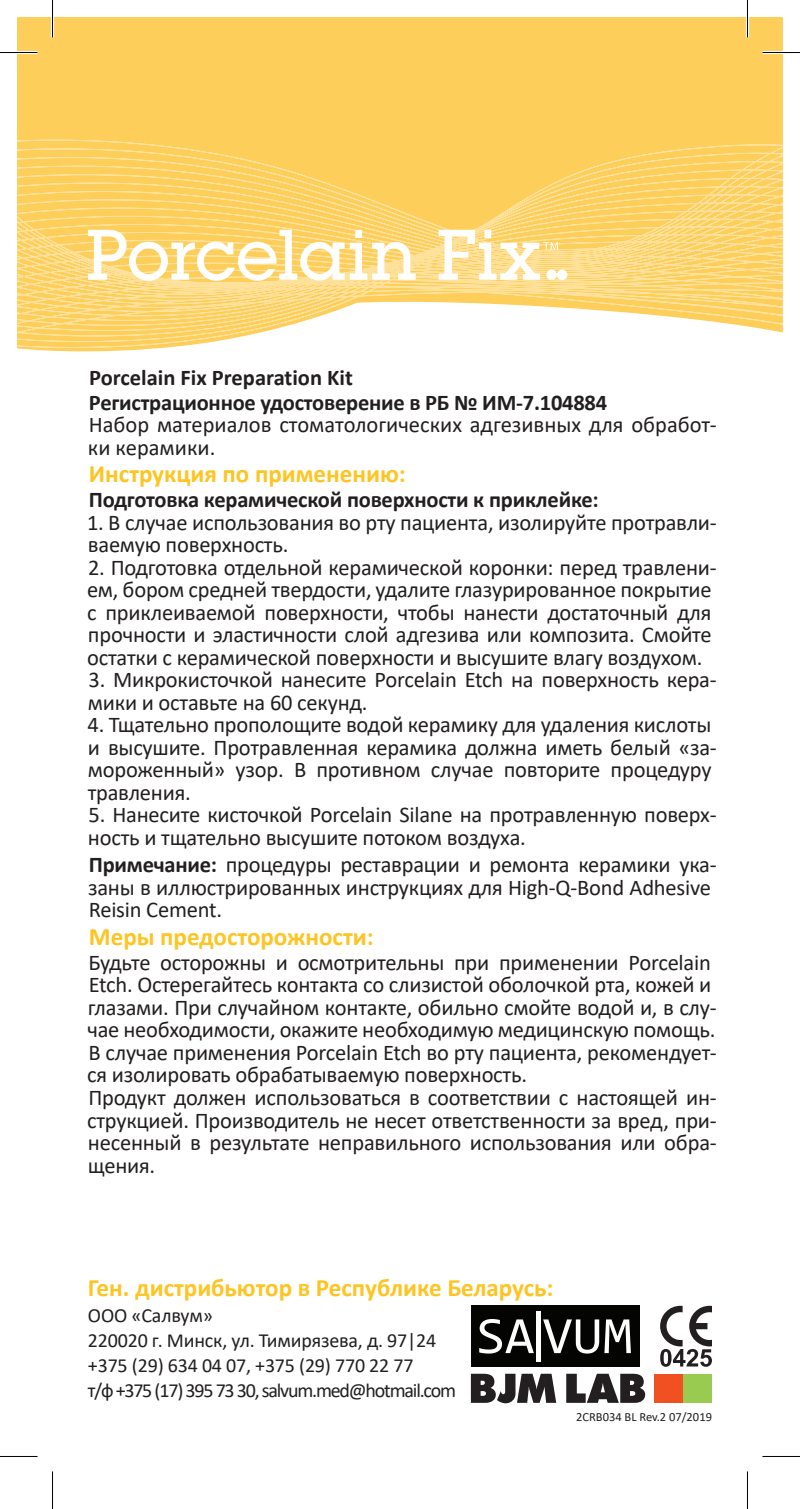
<style>
.page{position:relative;width:800px;height:1509px;background:#fff}
.page>*{position:absolute;margin:0;border:0;box-sizing:border-box;transform-origin:0 0}
.t1{font:700 25px "Calibri";color:#fec422}
.t2{font:22.5px/22.5px "Calibri";letter-spacing:-.01em;color:#231f20}
.t3{font:700 22.5px/25px "Calibri";letter-spacing:-.01em;color:#231f20}
.t4{font:20px/25px "Calibri";letter-spacing:-.01em;color:#231f20}
.t5{font:12.5px "Calibri";color:#231f20}
.s1{font-weight:700}
</style>
<div class="page">
<div style="left:17px;top:17px;width:765px;height:335px;background:#fece5a"></div>
<svg style="left:17px;top:342px;width:765px;height:6px"></svg>
<svg style="left:17px;top:337px;width:765px;height:5px"></svg>
<div style="left:17px;top:139px;width:765px;height:9px;background:#fece5a"></div>
<svg style="left:17px;top:148px;width:765px;height:9px;background:#fecf5f"></svg>
<svg style="left:17px;top:157px;width:765px;height:8px;background:#fed061"></svg>
<svg style="left:17px;top:165px;width:765px;height:9px;background:#fed062"></svg>
<svg style="left:17px;top:174px;width:765px;height:8px;background:#fed064"></svg>
<svg style="left:17px;top:182px;width:765px;height:9px;background:#fed165"></svg>
<svg style="left:17px;top:191px;width:765px;height:8px;background:#fed166"></svg>
<svg style="left:17px;top:199px;width:765px;height:2px;background:#fed269"></svg>
<svg style="left:17px;top:201px;width:765px;height:6px;background:#fed267"></svg>
<svg style="left:17px;top:207px;width:765px;height:130px"></svg>
<div style="left:557px;top:269px;width:10px;height:11px;background:#fff;border-radius:50%"></div>
<div style="left:546px;top:269px;width:10px;height:11px;background:#fff;border-radius:50%"></div>
<div style="left:654px;top:1373px;width:29px;height:29px;background:#f15122"></div>
<div style="left:683px;top:1373px;width:29px;height:29px;background:#99cb50"></div>
<svg style="left:471px;top:1373px;width:85px;height:30px"></svg>
<svg style="left:566px;top:1373px;width:79px;height:29px"></svg>
<div style="left:471px;top:1305px;width:168px;height:61px;background:#040503"></div>
<svg style="left:479px;top:1319px;width:55px;height:34px"></svg>
<svg style="left:543px;top:1319px;width:88px;height:34px"></svg>
<div style="left:536px;top:1310px;width:5px;height:50px;background:#fff"></div>
<svg style="left:660px;top:1305px;width:52px;height:61px"></svg>
<hr style="left:0;top:51px;width:38px;height:3px;background:#fff">
<hr style="left:762px;top:51px;width:37px;height:3px;background:#fff">
<hr style="left:51px;top:0;width:3px;height:38px;background:#fff">
<svg style="left:745px;top:17px;width:4px;height:21px"></svg>
<hr style="left:0;top:52px;width:38px;height:1px;background:#000">
<hr style="left:762px;top:52px;width:37px;height:1px;background:#000">
<hr style="left:0;top:1455px;width:38px;height:1px;background:#000">
<hr style="left:762px;top:1455px;width:37px;height:1px;background:#000">
<hr style="left:52px;top:0;width:1px;height:38px;background:#000">
<hr style="left:52px;top:1471px;width:1px;height:37px;background:#000">
<hr style="left:747px;top:0;width:1px;height:38px;background:#000">
<hr style="left:747px;top:1471px;width:1px;height:37px;background:#000">
<p class="t3" style="left:89px;top:364px;width:520px">Porcelain Fix Preparation Kit<br>Регистрационное удостоверение в РБ № ИМ-7.104884</p>
<p class="t2" style="left:88px;top:413px;width:630px">Набор материалов стоматологических адгезивных для обработ&shy;ки керамики.</p>
<p class="t1" style="left:89px;top:456px;width:318px">Инструкция по применению:</p>
<p class="t3" style="left:89px;top:487px;width:511px">Подготовка керамической поверхности к приклейке:</p>
<p class="t2" style="left:87px;top:510px;width:631px">1. В случае использования во рту пациента, изолируйте протравли&shy;ваемую поверхность.</p>
<p class="t2" style="left:87px;top:555px;width:631px">2. Подготовка отдельной керамической коронки: перед травлени&shy;ем, бором средней твердости, удалите глазурированное покрытие с приклеиваемой поверхности, чтобы нанести достаточный для прочности и эластичности слой адгезива или композита. Смойте остатки с керамической поверхности и высушите влагу воздухом.</p>
<p class="t2" style="left:88px;top:668px;width:630px">3. Микрокисточкой нанесите Porcelain Etch на поверхность кера&shy;мики и оставьте на 60 секунд.</p>
<p class="t2" style="left:88px;top:713px;width:630px">4. Тщательно прополощите водой керамику для удаления кислоты и высушите. Протравленная керамика должна иметь белый «за&shy;мороженный» узор. В противном случае повторите процедуру травления.</p>
<p class="t2" style="left:88px;top:803px;width:630px">5. Нанесите кисточкой Porcelain Silane на протравленную поверх&shy;ность и тщательно высушите потоком воздуха.</p>
<p class="t2" style="left:88px;top:853px;width:630px"><span class="s1">Примечание:</span> процедуры реставрации и ремонта керамики ука&shy;заны в иллюстрированных инструкциях для High-Q-Bond Adhesive<br>Reisin Cement.</p>
<p class="t1" style="left:89px;top:918px;width:286px">Меры предосторожности:</p>
<p class="t2" style="left:87px;top:950px;width:631px">Будьте осторожны и осмотрительны при применении Porcelain Etch. Остерегайтесь контакта со слизистой оболочкой рта, кожей и глазами. При случайном контакте, обильно смойте водой и, в слу&shy;чае необходимости, окажите необходимую медицинскую помощь.<br>В случае применения Porcelain Etch во рту пациента, рекомендует&shy;ся изолировать обрабатываемую поверхность.<br>Продукт должен использоваться в соответствии с настоящей ин&shy;струкцией. Производитель не несет ответственности за вред, при&shy;несенный в результате неправильного использования или обра&shy;щения.</p>
<p class="t1" style="left:88px;top:1269px;width:467px">Ген. дистрибьютор в Республике Беларусь:</p>
<p class="t4" style="left:88px;top:1302px;width:369px">ООО «Салвум»<br>220020 г. Минск, ул. Тимирязева, д. 97|24 +375 (29) 634 04 07, +375 (29) 770 22 77<br>т/ф +375 (17) 395 73 30, salvum.med@hotmail.com</p>
<p class="t5" style="left:576px;top:1407px;width:137px">2CRB034 BL Rev.2 07/2019</p>
</div>
